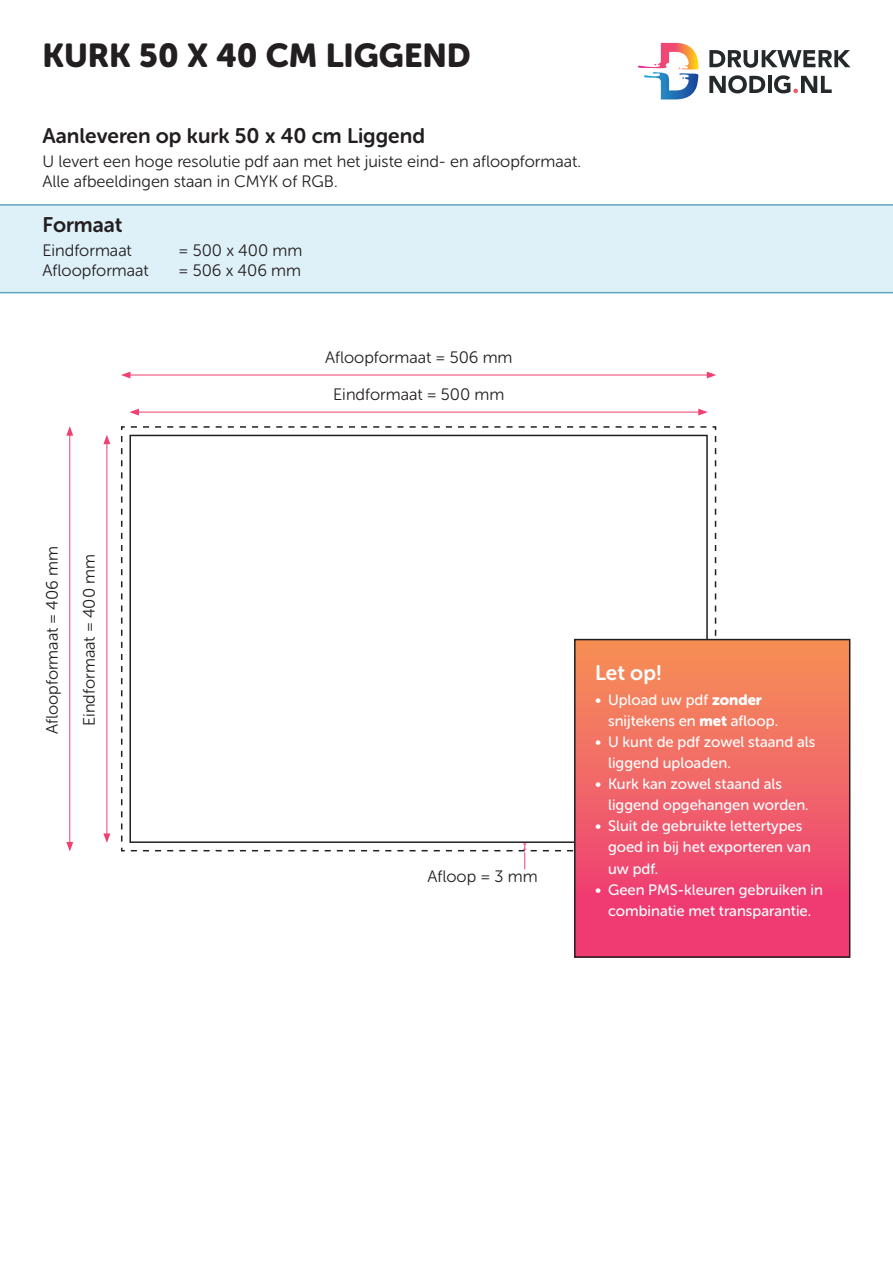
<style>
.page{position:relative;width:893px;height:1263px;background:#fff}
.page>*{position:absolute;margin:0;border:0;box-sizing:border-box;transform-origin:0 0}
.Titel{font:33px "Museo Sans Rounded 900";color:#231f20}
.Kop_1{font:21px "Museo Sans Rounded 700";color:#231f20}
.Kop_1-2{font:21px "Museo Sans Rounded 700";color:#fff}
.Tekst{font:16.5px "Museo Sans Rounded 300";color:#231f20}
.t1{font:15px/21px "Museo Sans Rounded 500";color:#fff}
.s1{font-family:"Museo Sans Rounded 900"}
</style>
<div class="page">
<div style="left:0;top:204px;width:893px;height:89px;background:#def0f8"></div>
<svg style="left:709px;top:50px;width:141px;height:18px"></svg>
<svg style="left:709px;top:75px;width:56px;height:18px"></svg>
<hr style="left:768px;top:76px;width:3px;height:17px;background:#24292c">
<svg style="left:774px;top:75px;width:58px;height:18px"></svg>
<svg style="left:638px;top:43px;width:60px;height:56px"></svg>
<svg style="left:121px;top:426px;width:596px;height:426px"></svg>
<div style="left:129px;top:435px;width:579px;height:408px;border:2px solid #231f20"></div>
<hr style="left:128px;top:375px;width:581px;height:1px;background:#ef4070">
<svg style="left:707px;top:372px;width:9px;height:6px"></svg>
<svg style="left:121px;top:372px;width:9px;height:6px"></svg>
<hr style="left:137px;top:412px;width:564px;height:1px;background:#ef4070">
<svg style="left:698px;top:409px;width:10px;height:7px"></svg>
<svg style="left:129px;top:409px;width:10px;height:7px"></svg>
<hr style="left:69px;top:433px;width:1px;height:411px;background:#ef4070">
<svg style="left:66px;top:426px;width:7px;height:10px"></svg>
<svg style="left:66px;top:842px;width:7px;height:9px"></svg>
<hr style="left:107px;top:442px;width:1px;height:394px;background:#ef4070">
<svg style="left:103px;top:435px;width:7px;height:9px"></svg>
<svg style="left:103px;top:833px;width:7px;height:10px"></svg>
<div style="left:575px;top:639px;width:275px;height:318px;background:linear-gradient(to bottom,#f59258,#ee3177)"></div>
<div style="left:574px;top:639px;width:276px;height:319px;border:2px solid #231f20"></div>
<svg style="left:131px;top:843px;width:578px;height:26px"></svg>
<p class="Titel" style="left:43px;top:37px;width:430px">KURK 50 X 40 CM LIGGEND</p>
<p class="Kop_1" style="left:43px;top:124px;width:384px">Aanleveren op kurk 50 x 40 cm Liggend</p>
<p class="Tekst" style="left:43px;top:153px;width:540px">U levert een hoge resolutie pdf aan met het juiste eind- en afloopformaat.</p>
<p class="Tekst" style="left:43px;top:173px;width:297px">Alle afbeeldingen staan in CMYK of RGB.</p>
<p class="Kop_1" style="left:43px;top:213px;width:81px">Formaat</p>
<p class="Tekst" style="left:43px;top:242px;width:91px">Eindformaat</p>
<p class="Tekst" style="left:179px;top:242px;width:125px">= 500 x 400 mm</p>
<p class="Tekst" style="left:43px;top:261px;width:108px">Afloopformaat</p>
<p class="Tekst" style="left:179px;top:261px;width:124px">= 506 x 406 mm</p>
<p class="Tekst" style="left:325px;top:348px;width:189px">Afloopformaat = 506 mm</p>
<p class="Tekst" style="left:333px;top:386px;width:173px">Eindformaat = 500 mm</p>
<p class="Tekst" style="left:43px;top:734px;width:190px;rotate:-90deg">Afloopformaat = 406 mm</p>
<p class="Tekst" style="left:80px;top:726px;width:173px;rotate:-90deg">Eindformaat = 400 mm</p>
<p class="Tekst" style="left:427px;top:868px;width:112px">Afloop = 3 mm</p>
<p class="Kop_1-2" style="left:595px;top:661px;width:68px">Let op!</p>
<p class="t1" style="left:608px;top:690px;width:172px;text-indent:-13px">• Upload uw pdf <span class="s1">zonder </span>snijtekens en <span class="s1">met</span> afloop.</p>
<p class="t1" style="left:608px;top:732px;width:209px;text-indent:-13px">• U kunt de pdf zowel staand als liggend uploaden.</p>
<p class="t1" style="left:608px;top:774px;width:202px;text-indent:-13px">• Kurk kan zowel staand als liggend opgehangen worden.</p>
<p class="t1" style="left:608px;top:816px;width:204px;text-indent:-13px">• Sluit de gebruikte lettertypes goed in bij het exporteren van uw pdf.</p>
<p class="t1" style="left:595px;top:879px;width:229px;text-align:center">• Geen PMS-kleuren gebruiken in combinatie met transparantie.</p>
</div>
